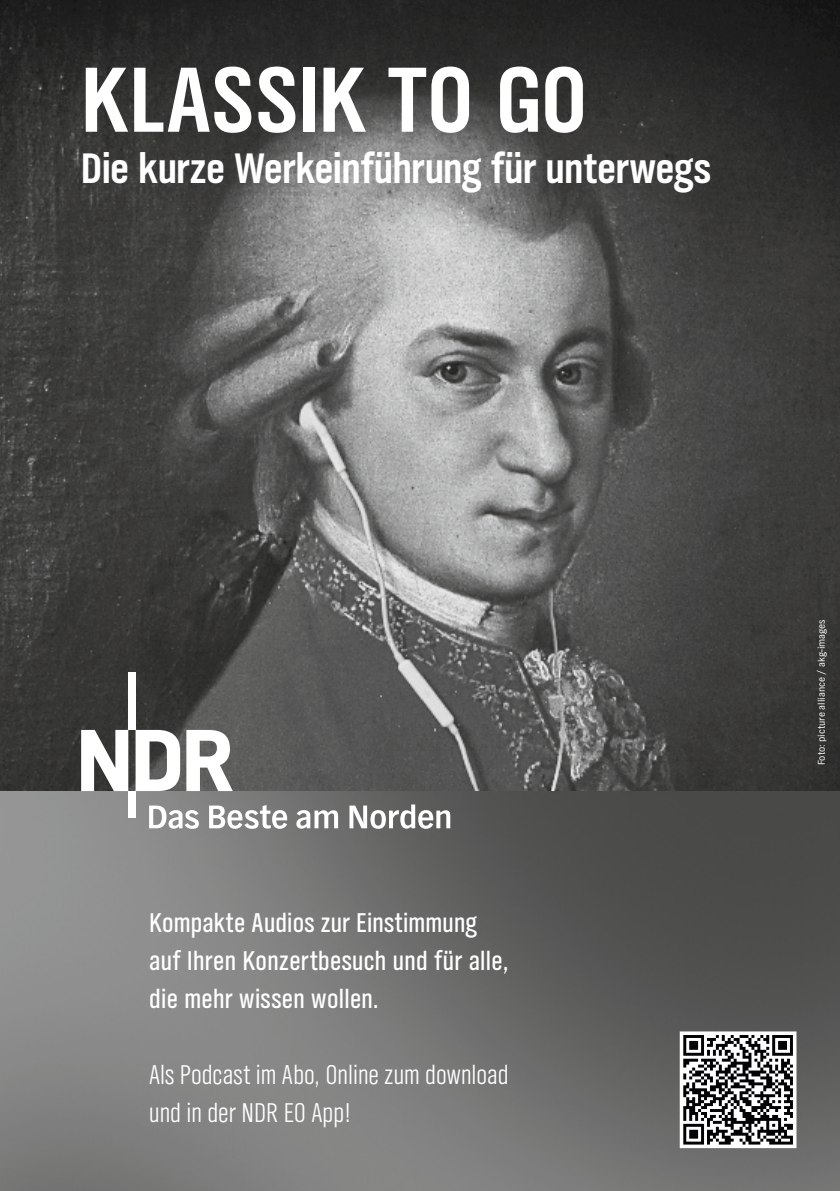
<style>
.page{position:relative;width:840px;height:1191px;background:#fff}
.page>*{position:absolute;margin:0;border:0;box-sizing:border-box;transform-origin:0 0}
.t1{font:700 96px "NDR Sans Cond";letter-spacing:.005em;color:#fff}
.t2{font:700 44px "NDR Sans Cond";letter-spacing:-.005em;color:#fff}
.t3{font:28px/38px "NDR Sans Cond";letter-spacing:.01em;color:#fff}
.t4{font:300 28px/38px "NDR Sans Cond";color:#fff}
.t5{font:10px "NDR Sans";color:#fff}
</style>
<div class="page">
<img style="left:0;top:0;width:839px;height:791px">
<img style="left:0;top:791px;width:839px;height:400px">
<svg style="left:681px;top:1033px;width:112px;height:113px"></svg>
<svg style="left:683px;top:1035px;width:109px;height:109px"></svg>
<div style="left:679px;top:1031px;width:116px;height:117px;border:1px solid #fff"></div>
<svg style="left:186px;top:730px;width:47px;height:61px"></svg>
<div style="left:128px;top:672px;width:7px;height:58px;background:#fff"></div>
<svg style="left:135px;top:730px;width:45px;height:61px"></svg>
<svg style="left:81px;top:730px;width:47px;height:61px"></svg>
<div style="left:128px;top:791px;width:7px;height:26px;background:#fff"></div>
<svg style="left:149px;top:805px;width:50px;height:24px"></svg>
<svg style="left:209px;top:805px;width:78px;height:24px"></svg>
<svg style="left:296px;top:810px;width:42px;height:18px"></svg>
<svg style="left:349px;top:804px;width:101px;height:25px"></svg>
<h1 class="t1" style="left:81px;top:40px;width:507px">KLASSIK TO GO</h1>
<h2 class="t2" style="left:81px;top:141px;width:631px">Die kurze Werkeinführung für unterwegs</h2>
<p class="t3" style="left:149px;top:903px;width:360px">Kompakte Audios zur Einstimmung auf Ihren Konzertbesuch und für alle, die mehr wissen wollen.</p>
<p class="t4" style="left:149px;top:1055px;width:360px">Als Podcast im Abo, Online zum download und in der NDR EO App!</p>
<p class="t5" style="left:814px;top:765px;width:147px;rotate:-90deg">Foto: picture alliance / akg-images</p>
</div>
